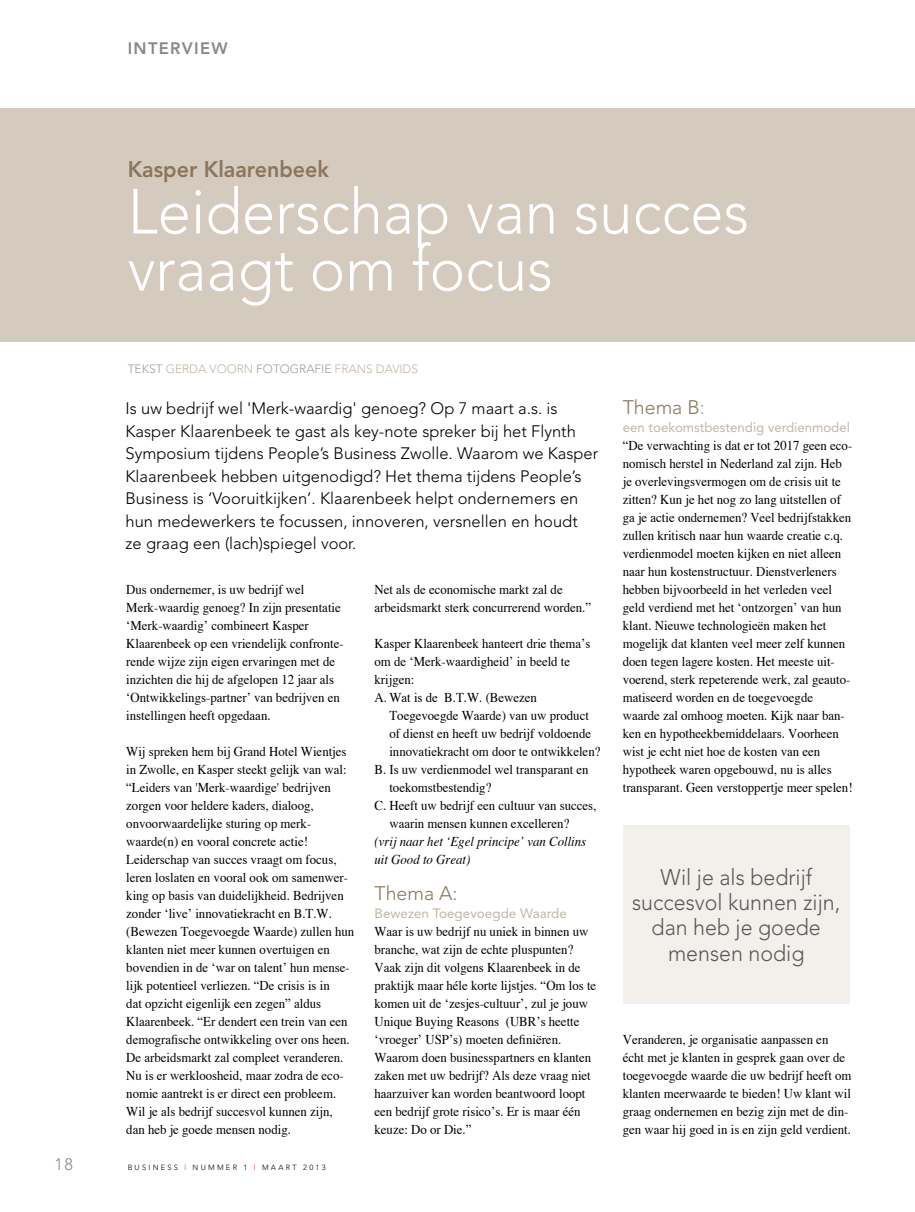
<style>
.page{position:relative;width:915px;height:1212px;background:#fff}
.page>*{position:absolute;margin:0;border:0;box-sizing:border-box;transform-origin:0 0}
.t1{font:300 63px/57px "Avenir";color:#fff;scale:.95 1}
.t2{font:300 22.5px/25.5px "Avenir";color:#58585a;text-align:center;scale:.95 1}
.t3{font:800 22.5px "Avenir";color:#8a775b;scale:.95 1}
.t4{font:300 19.5px "Avenir";color:#8a775b}
.t5{font:300 16.5px/22.5px "Avenir";color:#000}
.t6{font:800 16.5px "Avenir";letter-spacing:.08em;color:#87888a}
.t7{font:300 16.5px "Avenir";color:#87888a}
.t8{font:13.5px/18px "Times";color:#000;scale:.95 1}
.t9{font:13.5px "Avenir";color:#c2b6a4}
.t10{font:italic 13.5px/18px "Times";color:#000;scale:.95 1}
.t11{font:300 12px "Avenir";color:#c2b6a4}
.t12{font:300 7.5px "Avenir";letter-spacing:.3em;color:#000}
.s1{color:#9c9e9f}
.s2{color:#d3001b}
</style>
<div class="page">
<div style="left:0;top:108px;width:914px;height:234px;background:#d4cbbe"></div>
<div style="left:622px;top:825px;width:227px;height:178px;background:#f3efeb"></div>
<p class="t6" style="left:128px;top:39px;width:102px">interview</p>
<h2 class="t3" style="left:128px;top:155px;width:213px">Kasper Klaarenbeek</h2>
<h1 class="t1" style="left:128px;top:183px;width:655px">Leiderschap van succes vraagt om focus</h1>
<p class="t11" style="left:128px;top:362px;width:290px"><span class="s1">Te kst</span> Gerda Voorn <span class="s1">fotografie</span> Frans Davi ds</p>
<p class="t5" style="left:125px;top:397px;width:474px">Is uw bedrijf wel 'Merk-waardig' genoeg? Op 7 maart a.s. is Kasper Klaarenbeek te gast als key-note spreker bij het Flynth Symposium tijdens People’s Business Zwolle. Waarom we Kasper Klaarenbeek hebben uitgenodigd? Het thema tijdens People’s Business is ‘Vooruitkijken’. Klaarenbeek helpt ondernemers en hun medewerkers te focussen, innoveren, versnellen en houdt<br>ze graag een (lach)spiegel voor.</p>
<p class="t8" style="left:126px;top:580px;width:230px">Dus ondernemer, is uw bedrijf wel Merk-waardig genoeg? In zijn presentatie ‘Merk-waardig’ combineert Kasper Klaarenbeek op een vriendelijk confronte&shy;rende wijze zijn eigen ervaringen met de inzichten die hij de afgelopen 12 jaar als ‘Ontwikkelings-partner’ van bedrijven en instellingen heeft opgedaan.</p>
<p class="t8" style="left:126px;top:742px;width:241px">Wij spreken hem bij Grand Hotel Wientjes in Zwolle, en Kasper steekt gelijk van wal: “Leiders van 'Merk-waardige' bedrijven zorgen voor heldere kaders, dialoog, onvoorwaardelijke sturing op merk&shy;waarde(n) en vooral concrete actie!<br>Leiderschap van succes vraagt om focus, leren loslaten en vooral ook om samenwer&shy;king op basis van duidelijkheid. Bedrijven zonder ‘live’ innovatiekracht en B.T.W. (Bewezen Toegevoegde Waarde) zullen hun klanten niet meer kunnen overtuigen en bovendien in de ‘war on talent’ hun mense&shy;lijk potentieel verliezen. “De crisis is in<br>dat opzicht eigenlijk een zegen” aldus Klaarenbeek. “Er dendert een trein van een demografische ontwikkeling over ons heen.<br>De arbeidsmarkt zal compleet veranderen.<br>Nu is er werkloosheid, maar zodra de eco&shy;nomie aantrekt is er direct een probleem.<br>Wil je als bedrijf succesvol kunnen zijn, dan heb je goede mensen nodig.</p>
<p class="t7" style="left:55px;top:1155px;width:20px">18</p>
<p class="t12" style="left:128px;top:1163px;width:199px">BUSINESS <span class="s2">|</span> NUMMER 1 <span class="s2">|</span> m aar t 2013</p>
<p class="t8" style="left:374px;top:580px;width:229px">Net als de economische markt zal de arbeidsmarkt sterk concurrerend worden.”</p>
<p class="t8" style="left:374px;top:634px;width:229px">Kasper Klaarenbeek hanteert drie thema’s om de ‘Merk-waardigheid’ in beeld te krijgen:<br>A. Wat is de B.T.W. (Bewezen</p>
<p class="t8" style="left:389px;top:706px;width:211px">Toegevoegde Waarde) van uw product</p>
<p class="t8" style="left:389px;top:724px;width:214px">of dienst en heeft uw bedrijf voldoende</p>
<p class="t8" style="left:389px;top:742px;width:223px">innovatiekracht om door te ontwikkelen?</p>
<p class="t8" style="left:374px;top:760px;width:227px">B. Is uw verdienmodel wel transparant en</p>
<p class="t8" style="left:389px;top:778px;width:109px">toekomstbestendig?</p>
<p class="t8" style="left:374px;top:796px;width:235px">C. Heeft uw bedrijf een cultuur van succes,</p>
<p class="t8" style="left:389px;top:814px;width:191px">waarin mensen kunnen excelleren?</p>
<p class="t10" style="left:374px;top:832px;width:224px">(vrij naar het ‘Egel principe’ van Collins uit Good to Great)</p>
<h3 class="t4" style="left:374px;top:882px;width:85px">Thema A:</h3>
<p class="t9" style="left:374px;top:905px;width:194px">Bewezen Toegevoegde Waarde</p>
<p class="t8" style="left:374px;top:922px;width:235px">Waar is uw bedrijf nu uniek in binnen uw branche, wat zijn de echte pluspunten?<br>Vaak zijn dit volgens Klaarenbeek in de praktijk maar héle korte lijstjes. “Om los te komen uit de ‘zesjes-cultuur’, zul je jouw Unique Buying Reasons (UBR’s heette ‘vroeger’ USP’s) moeten definiëren.<br>Waarom doen businesspartners en klanten zaken met uw bedrijf? Als deze vraag niet haarzuiver kan worden beantwoord loopt een bedrijf grote risico’s. Er is maar één keuze: Do or Die.”</p>
<h3 class="t4" style="left:622px;top:396px;width:84px">Thema B<span class="s1">:</span></h3>
<p class="t9" style="left:622px;top:419px;width:228px">een toekomstbestendig verdienmodel</p>
<p class="t8" style="left:622px;top:436px;width:243px">“De verwachting is dat er tot 2017 geen eco&shy;nomisch herstel in Nederland zal zijn. Heb je overlevingsvermogen om de crisis uit te zitten? Kun je het nog zo lang uitstellen of ga je actie ondernemen? Veel bedrijfstakken zullen kritisch naar hun waarde creatie c.q. verdienmodel moeten kijken en niet alleen naar hun kostenstructuur. Dienstverleners hebben bijvoorbeeld in het verleden veel geld verdiend met het ‘ontzorgen’ van hun klant. Nieuwe technologieën maken het mogelijk dat klanten veel meer zelf kunnen doen tegen lagere kosten. Het meeste uit&shy;voerend, sterk repeterende werk, zal geauto&shy;matiseerd worden en de toegevoegde waarde zal omhoog moeten. Kijk naar ban&shy;ken en hypotheekbemiddelaars. Voorheen wist je echt niet hoe de kosten van een hypotheek waren opgebouwd, nu is alles transparant. Geen verstoppertje meer spelen!</p>
<h2 class="t2" style="left:632px;top:864px;width:220px">Wil je als bedrijf succesvol kunnen zijn, dan heb je goede mensen nodig</h2>
<p class="t8" style="left:622px;top:1030px;width:242px">Veranderen, je organisatie aanpassen en écht met je klanten in gesprek gaan over de toegevoegde waarde die uw bedrijf heeft om klanten meerwaarde te bieden! Uw klant wil graag ondernemen en bezig zijn met de din&shy;gen waar hij goed in is en zijn geld verdient.</p>
</div>
